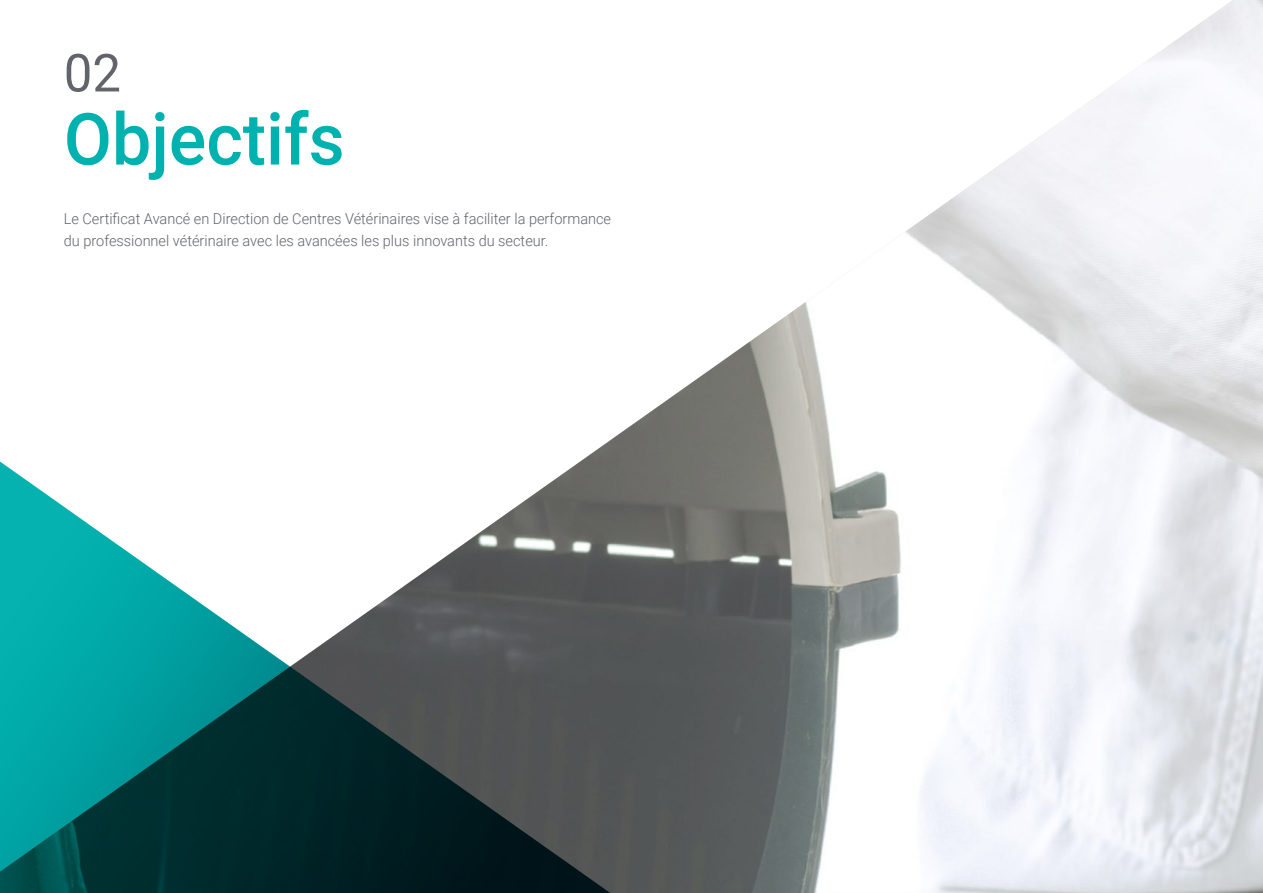
<style>
.page{position:relative;width:1263px;height:893px;background:#fff}
.page>*{position:absolute;margin:0;border:0;box-sizing:border-box;transform-origin:0 0}
.t1{font:500 72px "Roboto";color:#00b2af}
.t2{font:52.5px "Roboto";color:#61646a}
.t3{font:300 15px/22.5px "Roboto";color:#61646a}
</style>
<div class="page">
<img style="left:602px;top:0;width:661px;height:893px">
<svg style="left:0;top:446px;width:640px;height:447px"></svg>
<h2 class="t2" style="left:64px;top:36px;width:59px">02</h2>
<h1 class="t1" style="left:64px;top:89px;width:282px">Objectifs</h1>
<p class="t3" style="left:64px;top:207px;width:549px">Le Certificat Avancé en Direction de Centres Vétérinaires vise à faciliter la performance du professionnel vétérinaire avec les avancées les plus innovants du secteur.</p>
</div>
